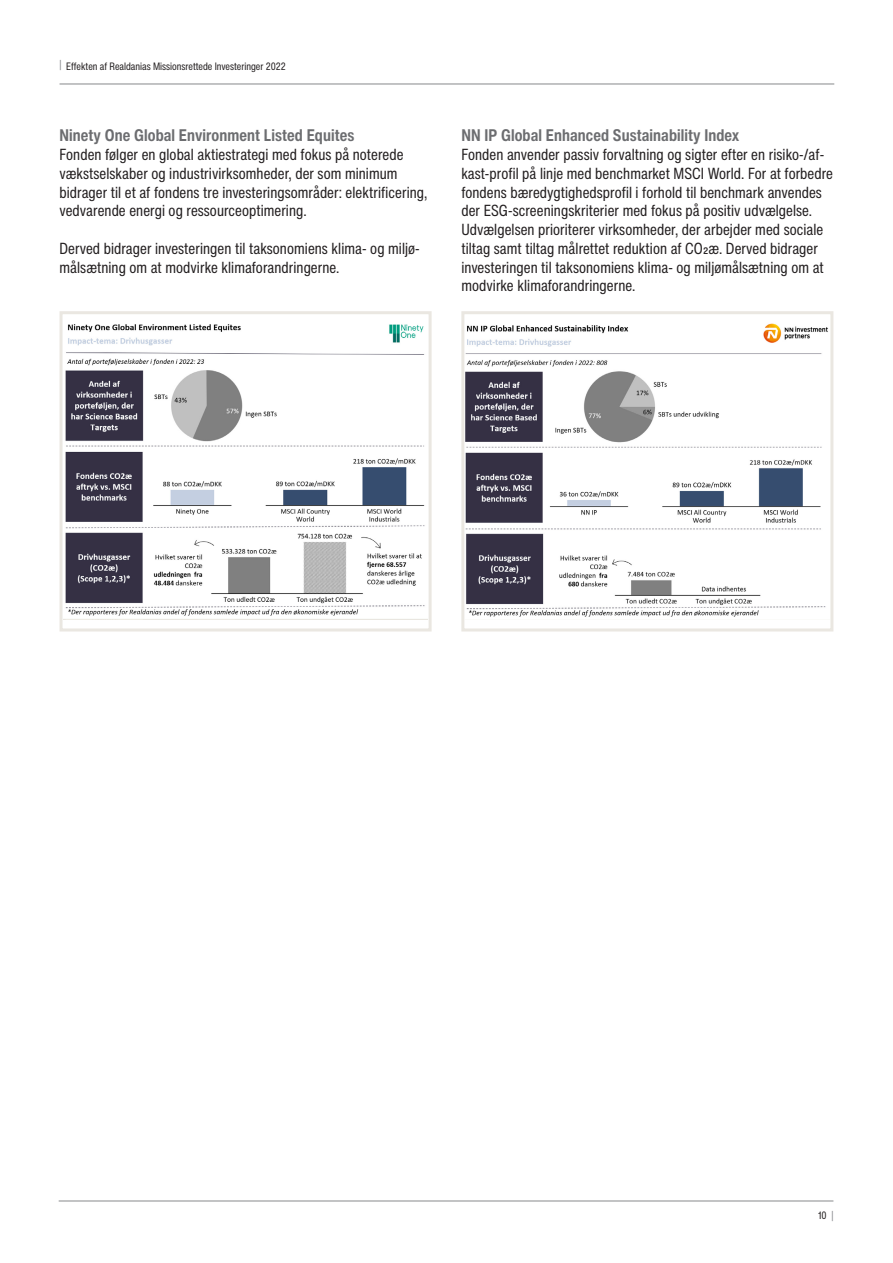
<style>
.page{position:relative;width:893px;height:1263px;background:#fff}
.page>*{position:absolute;margin:0;border:0;box-sizing:border-box;transform-origin:0 0}
.Mellemrubrik_2{font:700 condensed 16.5px "Helvetica Now Text";letter-spacing:.005em;color:#6c6d70}
.Brød{font:condensed 15.75px/18.8px "Helvetica Now Text";letter-spacing:.005em;color:#231f20}
.t1{font:condensed 10.5px "Helvetica Now Text";color:#231f20}
.s1{color:#87898b}
</style>
<div class="page">
<hr style="left:60px;top:84px;width:774px;height:1px;background:#87898b">
<hr style="left:59px;top:1201px;width:774px;height:1px;background:#87898b">
<div style="left:60px;top:311px;width:372px;height:320px;border:3px solid #eae7e1"></div>
<div style="left:461px;top:311px;width:372px;height:320px;border:3px solid #eae7e1"></div>
<img style="left:65px;top:324px;width:360px;height:292px">
<img style="left:466px;top:323px;width:362px;height:294px">
<p class="t1" style="left:60px;top:59px;width:228px"><span class="s1">|</span> Effekten af Realdanias Missionsrettede Investeringer 2022</p>
<p class="Mellemrubrik_2" style="left:60px;top:125px;width:296px">Ninety One Global Environment Listed Equites</p>
<p class="Brød" style="left:60px;top:145px;width:369px">Fonden følger en global aktiestrategi med fokus på noterede vækstselskaber og industrivirksomheder, der som minimum bidrager til et af fondens tre investeringsområder: elektrificering, vedvarende energi og ressourceoptimering.</p>
<p class="Brød" style="left:60px;top:239px;width:362px">Derved bidrager investeringen til taksonomiens klima- og miljø&shy;målsætning om at modvirke klimaforandringerne.</p>
<p class="Mellemrubrik_2" style="left:461px;top:125px;width:279px">NN IP Global Enhanced Sustainability Index</p>
<p class="Brød" style="left:461px;top:145px;width:373px">Fonden anvender passiv forvaltning og sigter efter en risiko-/af&shy;kast-profil på linje med benchmarket MSCI World. For at forbedre fondens bæredygtighedsprofil i forhold til benchmark anvendes der ESG-screeningskriterier med fokus på positiv udvælgelse.<br>Udvælgelsen prioriterer virksomheder, der arbejder med sociale tiltag samt tiltag målrettet reduktion af CO2æ. Derved bidrager investeringen til taksonomiens klima- og miljømålsætning om at modvirke klimaforandringerne.</p>
<p class="t1" style="left:818px;top:1208px;width:17px">10 <span class="s1">|</span></p>
</div>
